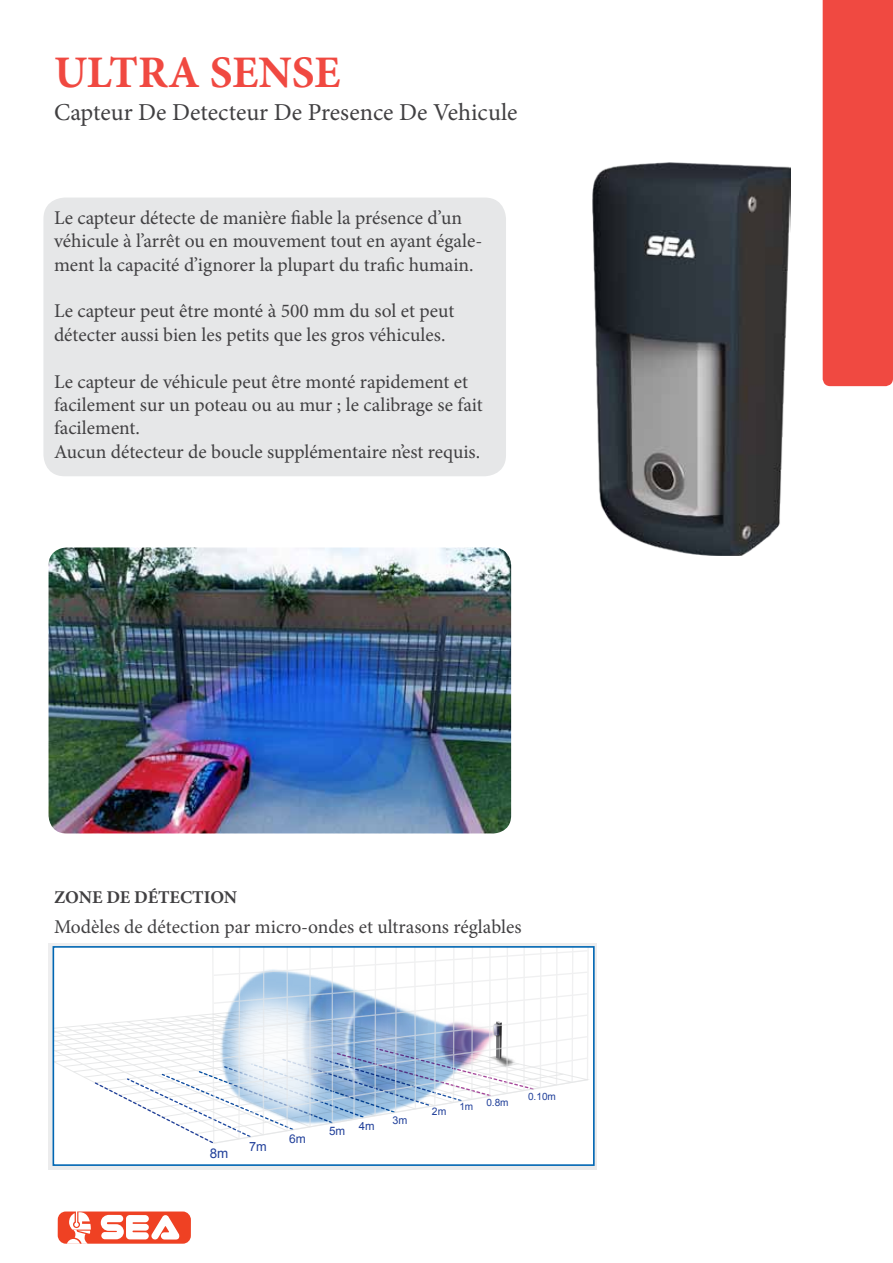
<style>
.page{position:relative;width:893px;height:1263px;background:#fff}
.page>*{position:absolute;margin:0;border:0;box-sizing:border-box;transform-origin:0 0}
.t1{font:700 45.15px "Minion Pro";color:#f04941}
.t2{font:24.3px "Minion Pro";color:#414042}
.t3{font:19.5px/23.4px "Minion Pro";color:#414042}
.t4{font:700 18px "Minion Pro";letter-spacing:-.005em;color:#414042}
.t5{font:900 16.2px "Arial";color:#000}
.t6{font:13.35px "Arial";color:#21409a}
.t7{font:12.75px "Arial";color:#21409a}
.t8{font:12px "Arial";color:#21409a}
.t9{font:11.7px "Arial";color:#21409a}
.t10{font:11.4px "Arial";color:#21409a}
.t11{font:10.65px "Arial";color:#21409a}
.t12{font:10.35px "Arial";color:#21409a}
.t13{font:10.05px "Arial";color:#21409a}
</style>
<div class="page">
<div style="left:43px;top:198px;width:463px;height:278px;background:#e6e7e8;border-radius:21px"></div>
<img style="left:592px;top:162px;width:198px;height:394px">
<div style="left:49px;top:944px;width:547px;height:225px;background:linear-gradient(to right,#ebeced,#eaebec)"></div>
<div style="left:53px;top:947px;width:541px;height:218px;background:#fff"></div>
<svg style="left:56px;top:949px;width:533px;height:195px"></svg>
<div style="left:53px;top:946px;width:542px;height:220px;border:2px solid #0066b3"></div>
<div style="left:823px;top:0;width:70px;height:386px;background:#f04941"></div>
<img style="left:49px;top:547px;width:462px;height:286px">
<div style="left:58px;top:1211px;width:133px;height:33px;background:#ef4123;border-radius:8px"></div>
<svg style="left:101px;top:1215px;width:79px;height:25px"></svg>
<svg style="left:67px;top:1211px;width:24px;height:33px"></svg>
<h1 class="t1" style="left:54px;top:41px;width:288px">ULTRA SENSE</h1>
<p class="t2" style="left:54px;top:96px;width:465px">Capteur De Detecteur De Presence De Vehicule</p>
<p class="t3" style="left:54px;top:206px;width:430px">Le capteur détecte de manière fiable la présence d’un véhicule à l’arrêt ou en mouvement tout en ayant égale&shy;ment la capacité d’ignorer la plupart du trafic humain.</p>
<p class="t3" style="left:54px;top:299px;width:402px">Le capteur peut être monté à 500 mm du sol et peut détecter aussi bien les petits que les gros véhicules.</p>
<p class="t3" style="left:54px;top:370px;width:430px">Le capteur de véhicule peut être monté rapidement et facilement sur un poteau ou au mur ; le calibrage se fait facilement.<br>Aucun détecteur de boucle supplémentaire n’est requis.</p>
<p class="t4" style="left:54px;top:885px;width:185px">ZONE DE DÉTECTION</p>
<p class="t3" style="left:54px;top:915px;width:469px">Modèles de détection par micro-ondes et ultrasons réglables</p>
<p class="t5" style="left:54px;top:918px;width:266px">Ultrasonic Detection Patterns</p>
<p class="t6" style="left:210px;top:1144px;width:20px">8m</p>
<p class="t7" style="left:249px;top:1138px;width:19px">7m</p>
<p class="t8" style="left:289px;top:1131px;width:18px">6m</p>
<p class="t9" style="left:329px;top:1123px;width:18px">5m</p>
<p class="t10" style="left:359px;top:1119px;width:17px">4m</p>
<p class="t11" style="left:393px;top:1113px;width:16px">3m</p>
<p class="t12" style="left:432px;top:1105px;width:16px">2m</p>
<p class="t13" style="left:459px;top:1100px;width:15px">1m</p>
<p class="t13" style="left:486px;top:1096px;width:24px">0.8m</p>
<p class="t13" style="left:528px;top:1090px;width:29px">0.10m</p>
</div>
